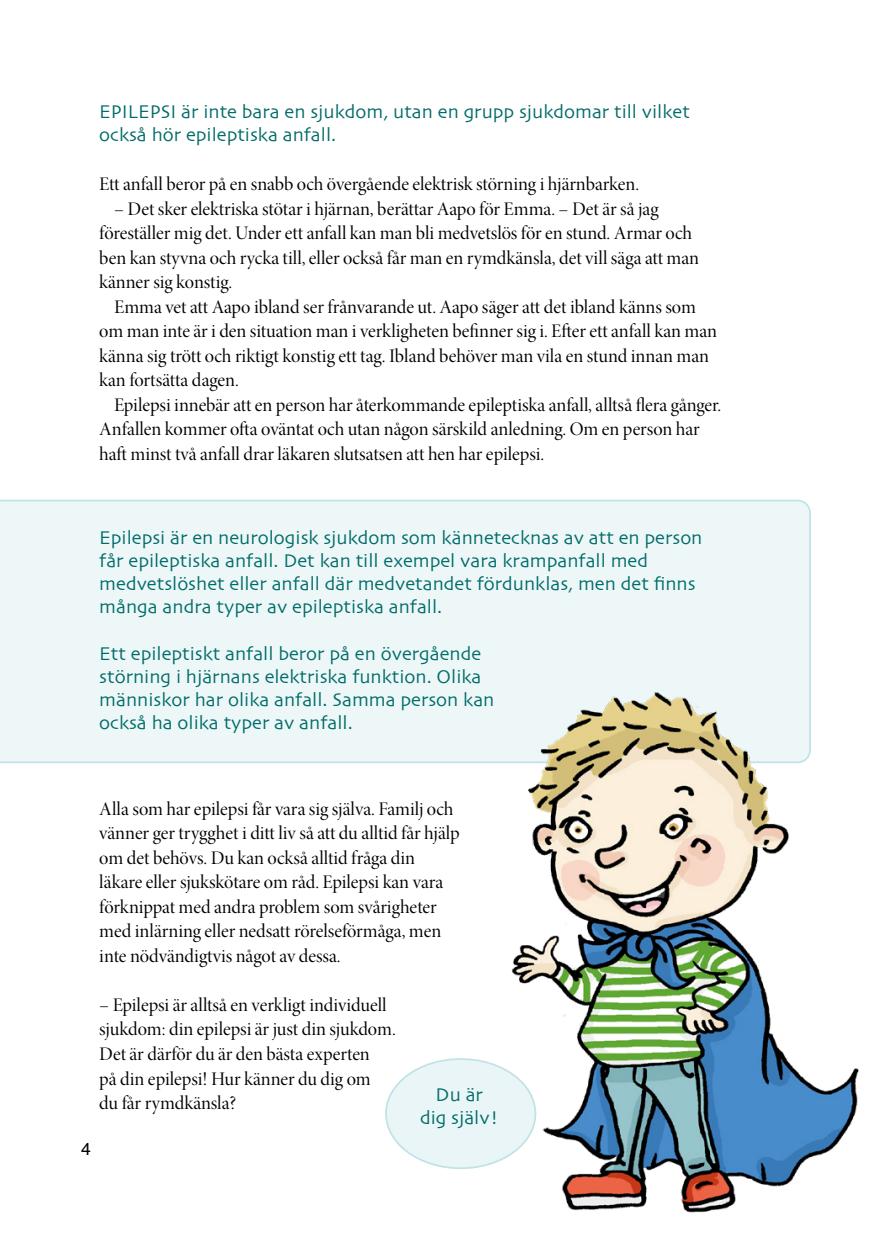
<style>
.page{position:relative;width:874px;height:1241px;background:#fff}
.page>*{position:absolute;margin:0;border:0;box-sizing:border-box;transform-origin:0 0}
.leipis_sisennys{font:19.25px/24.5px "Minion Pro Disp";letter-spacing:-.005em;color:#000}
.leipis{font:19.25px/24.5px "Minion Pro Disp";letter-spacing:-.005em;color:#000}
.Leipis_turkoosi_oike{font:19.25px/23.1px "Skia";color:#006b68}
.t1{font:17.5px "Helvetica";color:#000}
</style>
<div class="page">
<div style="left:0;top:499px;width:810px;height:264px;background:#edf7f8"></div>
<img style="left:445px;top:675px;width:414px;height:483px">
<svg style="left:429px;top:681px;width:381px;height:532px"></svg>
<svg style="left:385px;top:1057px;width:151px;height:125px;fill:#eaf5f7"></svg>
<h2 class="Leipis_turkoosi_oike" style="left:99px;top:101px;width:592px">EPILEPSI är inte bara en sjukdom, utan en grupp sjukdomar till vilket också hör epileptiska anfall.</h2>
<p class="leipis" style="left:99px;top:172px;width:541px">Ett anfall beror på en snabb och övergående elektrisk störning i hjärnbarken.</p>
<p class="leipis_sisennys" style="left:99px;top:196px;width:601px;text-indent:15px">– Det sker elektriska stötar i hjärnan, berättar Aapo för Emma. – Det är så jag föreställer mig det. Under ett anfall kan man bli medvetslös för en stund. Armar och ben kan styvna och rycka till, eller också får man en rymdkänsla, det vill säga att man känner sig konstig.</p>
<p class="leipis_sisennys" style="left:99px;top:294px;width:619px;text-indent:15px">Emma vet att Aapo ibland ser frånvarande ut. Aapo säger att det ibland känns som om man inte är i den situation man i verkligheten befinner sig i. Efter ett anfall kan man känna sig trött och riktigt konstig ett tag. Ibland behöver man vila en stund innan man kan fortsätta dagen.</p>
<p class="leipis_sisennys" style="left:99px;top:392px;width:623px;text-indent:15px">Epilepsi innebär att en person har återkommande epileptiska anfall, alltså flera gånger.<br>Anfallen kommer ofta oväntat och utan någon särskild anledning. Om en person har haft minst två anfall drar läkaren slutsatsen att hen har epilepsi.</p>
<p class="Leipis_turkoosi_oike" style="left:99px;top:527px;width:604px">Epilepsi är en neurologisk sjukdom som kännetecknas av att en person får epileptiska anfall. Det kan till exempel vara krampanfall med medvetslöshet eller anfall där medvetandet fördunklas, men det finns många andra typer av epileptiska anfall.</p>
<p class="Leipis_turkoosi_oike" style="left:99px;top:643px;width:396px">Ett epileptiskt anfall beror på en övergående störning i hjärnans elektriska funktion. Olika människor har olika anfall. Samma person kan också ha olika typer av anfall.</p>
<p class="t1" style="left:81px;top:1134px;width:11px">4</p>
<p class="leipis" style="left:99px;top:796px;width:361px">Alla som har epilepsi får vara sig själva. Familj och vänner ger trygghet i ditt liv så att du alltid får hjälp om det behövs. Du kan också alltid fråga din läkare eller sjukskötare om råd. Epilepsi kan vara förknippat med andra problem som svårigheter med inlärning eller nedsatt rörelseförmåga, men inte nödvändigtvis något av dessa.</p>
<p class="leipis" style="left:99px;top:992px;width:298px">– Epilepsi är alltså en verkligt individuell sjukdom: din epilepsi är just din sjukdom.</p>
<p class="leipis" style="left:99px;top:1041px;width:273px;text-align:justify">Det är därför du är den bästa experten på din epilepsi! Hur känner du dig om du får rymdkänsla?</p>
<p class="Leipis_turkoosi_oike" style="left:420px;top:1084px;width:80px;text-align:center">Du är dig själv!</p>
</div>
